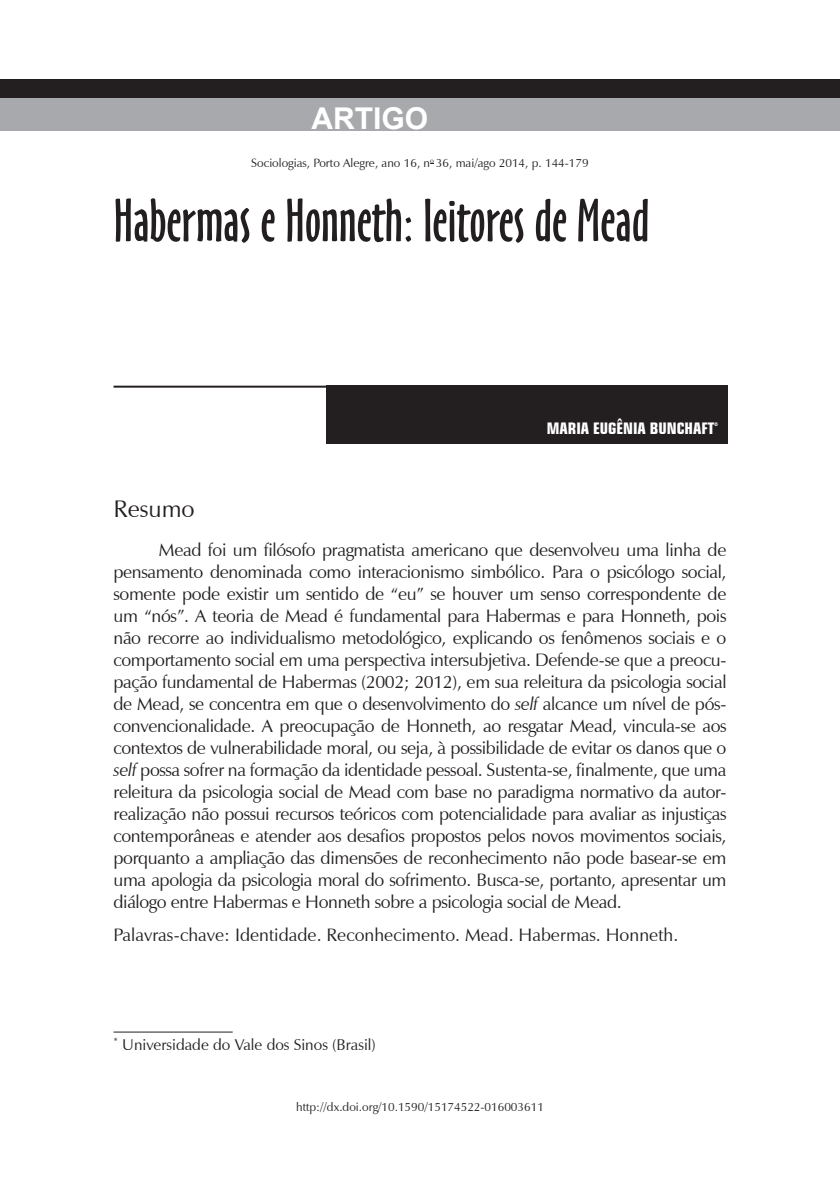
<style>
.page{position:relative;width:840px;height:1191px;background:#fff}
.page>*{position:absolute;margin:0;border:0;box-sizing:border-box;transform-origin:0 0}
.t1{font:56px "Oz Handicraft BT";color:#231f20}
.t2{font:700 30px "Arial";color:#fff}
._12-SUB-01{font:24px "Zapf Humanist 601 BT";color:#231f20}
._19-RESUMEN-TEXTO{font:18px/22px "Zapf Humanist 601 BT";letter-spacing:-.02em;color:#231f20;text-align:justify}
._22-PALAVRA-CHAVE{font:18px "Zapf Humanist 601 BT";color:#231f20}
._01-AUTORES{font:700 condensed 16px "Square 721 BT";color:#fff}
.RODAPE-COM_TRAÇO{font:15.6px "Zapf Humanist 601 BT";color:#231f20}
._19-RESUMEN-TEXTO-2{font:12px "Zapf Humanist 601 BT";color:#231f20}
.s1{font-style:italic}
</style>
<div class="page">
<div style="left:0;top:79px;width:839px;height:20px;background:#231f20"></div>
<div style="left:326px;top:386px;width:401px;height:58px;background:#231f20"></div>
<hr style="left:113px;top:386px;width:613px;height:2px;background:#231f20">
<div style="left:0;top:98px;width:839px;height:32px;background:#a8a9ad"></div>
<hr style="left:113px;top:1031px;width:119px;height:1px;background:#231f20">
<p class="t2" style="left:311px;top:98px;width:118px">ARTIGO</p>
<p class="_19-RESUMEN-TEXTO-2" style="left:251px;top:155px;width:338px">Sociologias, Porto Alegre, ano 16, n<sup>o</sup> 36, mai/ago 2014, p. 144-179</p>
<p class="t1" style="left:113px;top:188px;width:537px">Habermas e Honneth: leitores de Mead</p>
<p class="_01-AUTORES" style="left:546px;top:418px;width:173px">MARIA EUGÊNIA BUNCHAFT<sup>*</sup></p>
<p class="_12-SUB-01" style="left:113px;top:494px;width:83px">Resumo</p>
<p class="_19-RESUMEN-TEXTO" style="left:113px;top:539px;width:614px;text-indent:45px">Mead foi um filósofo pragmatista americano que desenvolveu uma linha de pensamento denominada como interacionismo simbólico. Para o psicólogo social, somente pode existir um sentido de “eu” se houver um senso correspondente de um “nós”. A teoria de Mead é fundamental para Habermas e para Honneth, pois não recorre ao individualismo metodológico, explicando os fenômenos sociais e o comportamento social em uma perspectiva intersubjetiva. Defende-se que a preocu&shy;pação fundamental de Habermas (2002; 2012), em sua releitura da psicologia social de Mead, se concentra em que o desenvolvimento do <span class="s1">self</span> alcance um nível de pós&shy;convencionalidade. A preocupação de Honneth, ao resgatar Mead, vincula-se aos contextos de vulnerabilidade moral, ou seja, à possibilidade de evitar os danos que o <span class="s1">self</span> possa sofrer na formação da identidade pessoal. Sustenta-se, finalmente, que uma releitura da psicologia social de Mead com base no paradigma normativo da autor&shy;realização não possui recursos teóricos com potencialidade para avaliar as injustiças contemporâneas e atender aos desafios propostos pelos novos movimentos sociais, porquanto a ampliação das dimensões de reconhecimento não pode basear-se em uma apologia da psicologia moral do sofrimento. Busca-se, portanto, apresentar um diálogo entre Habermas e Honneth sobre a psicologia social de Mead.</p>
<p class="_22-PALAVRA-CHAVE" style="left:113px;top:924px;width:566px">Palavras-chave: Identidade. Reconhecimento. Mead. Habermas. Honneth.</p>
<p class="RODAPE-COM_TRAÇO" style="left:113px;top:1034px;width:264px"><sup>*</sup> Universidade do Vale dos Sinos (Brasil)</p>
<p class="_19-RESUMEN-TEXTO-2" style="left:296px;top:1099px;width:249px">http://dx.doi.org/10.1590/15174522-016003611</p>
</div>
